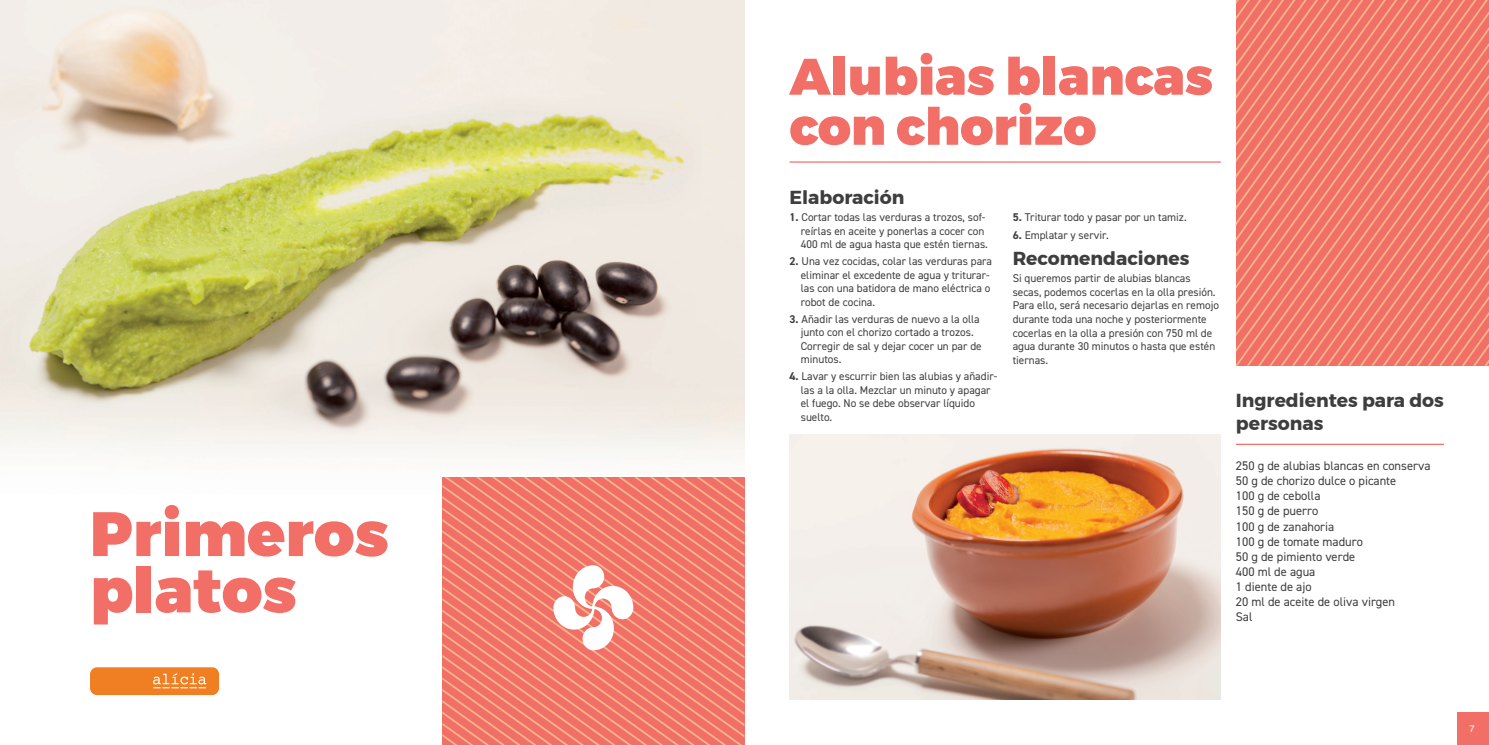
<style>
.page{position:relative;width:1489px;height:745px;background:#fff}
.page>*{position:absolute;margin:0;border:0;box-sizing:border-box;transform-origin:0 0}
.t1{font:900 62.5px "Montserrat";color:#f26f68}
.t2{font:900 51.25px/50px "Montserrat";color:#f26f68}
.t3{font:700 18.75px/22.5px "Montserrat";color:#3e3e3f}
.t4{font:12.5px "DIN2014";color:#3e3e3f}
.t5{font:11.25px/13.5px "DIN2014";color:#3e3e3f}
.t6{font:9.38px "Helvetica";color:#fff}
.s1{font-weight:700}
</style>
<div class="page">
<div style="left:1457px;top:712px;width:31px;height:32px;background:#f26f68"></div>
<svg style="left:1235px;top:0;width:253px;height:365px;background:#f3887b"></svg>
<img style="left:789px;top:434px;width:431px;height:265px">
<hr style="left:1235px;top:443px;width:208px;height:1px;background:#f26f68">
<hr style="left:789px;top:161px;width:431px;height:1px;background:#f26f68">
<img style="left:0;top:0;width:744px;height:696px">
<svg style="left:90px;top:666px;width:129px;height:28px;background:#f18c3a"></svg>
<svg style="left:442px;top:477px;width:302px;height:267px;background:#f38173"></svg>
<p class="t1" style="left:90px;top:482px;width:300px">Primeros</p>
<p class="t1" style="left:90px;top:538px;width:208px">platos</p>
<p class="t2" style="left:789px;top:52px;width:425px">Alubias blancas con chorizo</p>
<p class="t3" style="left:789px;top:186px;width:116px">Elaboración</p>
<p class="t5" style="left:800px;top:210px;width:189px;text-indent:-11px"><span class="s1">1.</span> Cortar todas las verduras a trozos, sof&shy;reírlas en aceite y ponerlas a cocer con<br>400 ml de agua hasta que estén tiernas.</p>
<p class="t5" style="left:800px;top:254px;width:193px;text-indent:-11px"><span class="s1">2.</span> Una vez cocidas, colar las verduras para eliminar el excedente de agua y triturar&shy;las con una batidora de mano eléctrica o robot de cocina.</p>
<p class="t5" style="left:800px;top:312px;width:182px;text-indent:-11px"><span class="s1">3.</span> Añadir las verduras de nuevo a la olla junto con el chorizo cortado a trozos.<br>Corregir de sal y dejar cocer un par de minutos.</p>
<p class="t5" style="left:800px;top:369px;width:198px;text-indent:-11px"><span class="s1">4.</span> Lavar y escurrir bien las alubias y añadir&shy;las a la olla. Mezclar un minuto y apagar el fuego. No se debe observar líquido suelto.</p>
<p class="t5" style="left:1012px;top:210px;width:175px"><span class="s1">5.</span> Triturar todo y pasar por un tamiz.</p>
<p class="t5" style="left:1012px;top:228px;width:98px"><span class="s1">6.</span> Emplatar y servir.</p>
<p class="t3" style="left:1012px;top:247px;width:178px">Recomendaciones</p>
<p class="t5" style="left:1012px;top:271px;width:208px">Si queremos partir de alubias blancas secas, podemos cocerlas en la olla presión.<br>Para ello, será necesario dejarlas en remojo durante toda una noche y posteriormente cocerlas en la olla a presión con 750 ml de agua durante 30 minutos o hasta que estén tiernas.</p>
<p class="t3" style="left:1235px;top:389px;width:210px">Ingredientes para dos personas</p>
<p class="t4" style="left:1235px;top:458px;width:196px">250 g de alubias blancas en conserva</p>
<p class="t4" style="left:1235px;top:473px;width:162px">50 g de chorizo dulce o picante</p>
<p class="t4" style="left:1235px;top:488px;width:86px">100 g de cebolla</p>
<p class="t4" style="left:1235px;top:503px;width:84px">150 g de puerro</p>
<p class="t4" style="left:1235px;top:518px;width:100px">100 g de zanahoria</p>
<p class="t4" style="left:1235px;top:533px;width:129px">100 g de tomate maduro</p>
<p class="t4" style="left:1235px;top:548px;width:121px">50 g de pimiento verde</p>
<p class="t4" style="left:1235px;top:563px;width:81px">400 ml de agua</p>
<p class="t4" style="left:1235px;top:578px;width:77px">1 diente de ajo</p>
<p class="t4" style="left:1235px;top:593px;width:161px">20 ml de aceite de oliva virgen</p>
<p class="t4" style="left:1235px;top:608px;width:18px">Sal</p>
<p class="t6" style="left:1469px;top:721px;width:7px">7</p>
</div>
